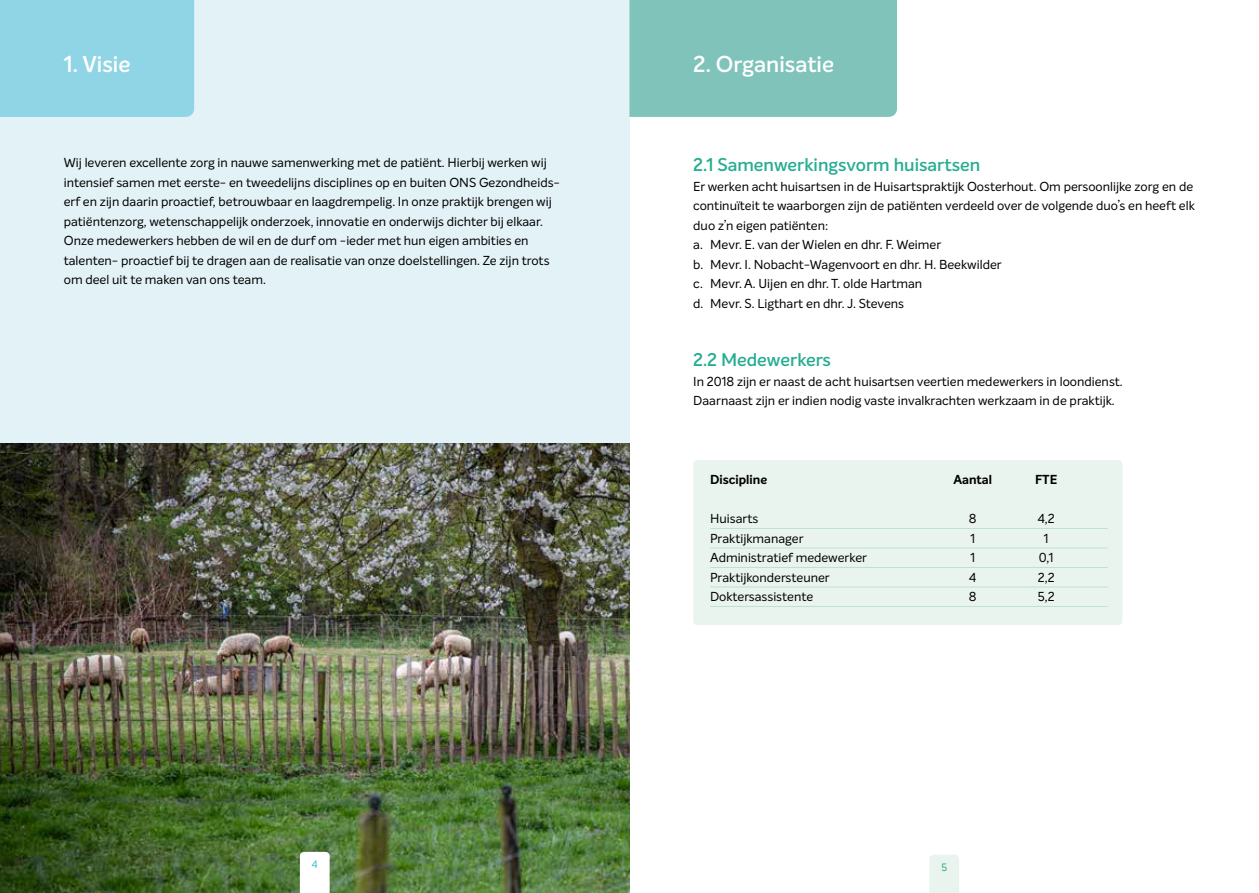
<style>
.page{position:relative;width:1259px;height:893px;background:#fff}
.page>*{position:absolute;margin:0;border:0;box-sizing:border-box;transform-origin:0 0}
.t1{font:600 22.5px "Intelo";color:#fff}
.t2{font:600 18px "Intelo";color:#26ad91}
.t3{font:12.75px/19.5px "Intelo";color:#000}
.t4{font:12.75px "Intelo Alt";color:#000}
.t5{font:700 12.75px "Intelo Alt";color:#000}
.t6{font:10.5px "Intelo";color:#26ad91}
.t7{font:10.5px "Intelo";color:#3db9d6}
</style>
<div class="page">
<div style="left:693px;top:460px;width:429px;height:165px;background:#e9f4ef;border-radius:4px"></div>
<div style="left:0;top:0;width:629px;height:893px;background:#e3f2f7"></div>
<img style="left:0;top:444px;width:629px;height:449px">
<svg style="left:929px;top:855px;width:30px;height:38px"></svg>
<div style="left:629px;top:0;width:268px;height:117px;background:#80c3bb"></div>
<hr style="left:710px;top:528px;width:397px;height:1px;background:#c0e0d4">
<hr style="left:710px;top:548px;width:397px;height:1px;background:#c0e0d4">
<hr style="left:710px;top:567px;width:397px;height:1px;background:#c0e0d4">
<hr style="left:710px;top:587px;width:397px;height:1px;background:#c0e0d4">
<hr style="left:710px;top:606px;width:397px;height:1px;background:#c0e0d4">
<svg style="left:300px;top:852px;width:30px;height:41px"></svg>
<div style="left:0;top:0;width:194px;height:117px;background:#90d5e6"></div>
<h1 class="t1" style="left:64px;top:49px;width:68px">1. Visie</h1>
<h1 class="t1" style="left:693px;top:49px;width:142px">2. Organisatie</h1>
<p class="t3" style="left:64px;top:153px;width:497px">Wij leveren excellente zorg in nauwe samenwerking met de patiënt. Hierbij werken wij intensief samen met eerste- en tweedelijns disciplines op en buiten ONS Gezondheids&shy;erf en zijn daarin proactief, betrouwbaar en laagdrempelig. In onze praktijk brengen wij patiëntenzorg, wetenschappelijk onderzoek, innovatie en onderwijs dichter bij elkaar.<br>Onze medewerkers hebben de wil en de durf om -ieder met hun eigen ambities en talenten- proactief bij te dragen aan de realisatie van onze doelstellingen. Ze zijn trots om deel uit te maken van ons team.</p>
<h2 class="t2" style="left:693px;top:153px;width:288px">2.1 Samenwerkingsvorm huisartsen</h2>
<p class="t3" style="left:693px;top:176px;width:503px">Er werken acht huisartsen in de Huisartspraktijk Oosterhout. Om persoonlijke zorg en de continuïteit te waarborgen zijn de patiënten verdeeld over de volgende duo’s en heeft elk duo z’n eigen patiënten:<br>a. Mevr. E. van der Wielen en dhr. F. Weimer<br>b. Mevr. I. Nobacht-Wagenvoort en dhr. H. Beekwilder<br>c. Mevr. A. Uijen en dhr. T. olde Hartman<br>d. Mevr. S. Ligthart en dhr. J. Stevens</p>
<h2 class="t2" style="left:693px;top:348px;width:139px">2.2 Medewerkers</h2>
<p class="t3" style="left:693px;top:371px;width:431px">In 2018 zijn er naast de acht huisartsen veertien medewerkers in loondienst.<br>Daarnaast zijn er indien nodig vaste invalkrachten werkzaam in de praktijk.</p>
<p class="t5" style="left:710px;top:472px;width:59px">Discipline</p>
<p class="t5" style="left:953px;top:472px;width:40px">Aantal</p>
<p class="t5" style="left:1035px;top:472px;width:24px">FTE</p>
<p class="t4" style="left:710px;top:511px;width:50px">Huisarts</p>
<p class="t4" style="left:969px;top:511px;width:9px">8</p>
<p class="t4" style="left:1037px;top:511px;width:19px">4,2</p>
<p class="t4" style="left:710px;top:530px;width:95px">Praktijkmanager</p>
<p class="t4" style="left:970px;top:530px;width:6px">1</p>
<p class="t4" style="left:1044px;top:530px;width:6px">1</p>
<p class="t4" style="left:710px;top:550px;width:158px">Administratief medewerker</p>
<p class="t4" style="left:970px;top:550px;width:6px">1</p>
<p class="t4" style="left:1039px;top:550px;width:16px">0,1</p>
<p class="t4" style="left:710px;top:569px;width:121px">Praktijkondersteuner</p>
<p class="t4" style="left:969px;top:569px;width:9px">4</p>
<p class="t4" style="left:1038px;top:569px;width:18px">2,2</p>
<p class="t4" style="left:710px;top:589px;width:105px">Doktersassistente</p>
<p class="t4" style="left:969px;top:589px;width:9px">8</p>
<p class="t4" style="left:1038px;top:589px;width:18px">5,2</p>
<p class="t7" style="left:312px;top:858px;width:7px">4</p>
<p class="t6" style="left:941px;top:861px;width:7px">5</p>
</div>
